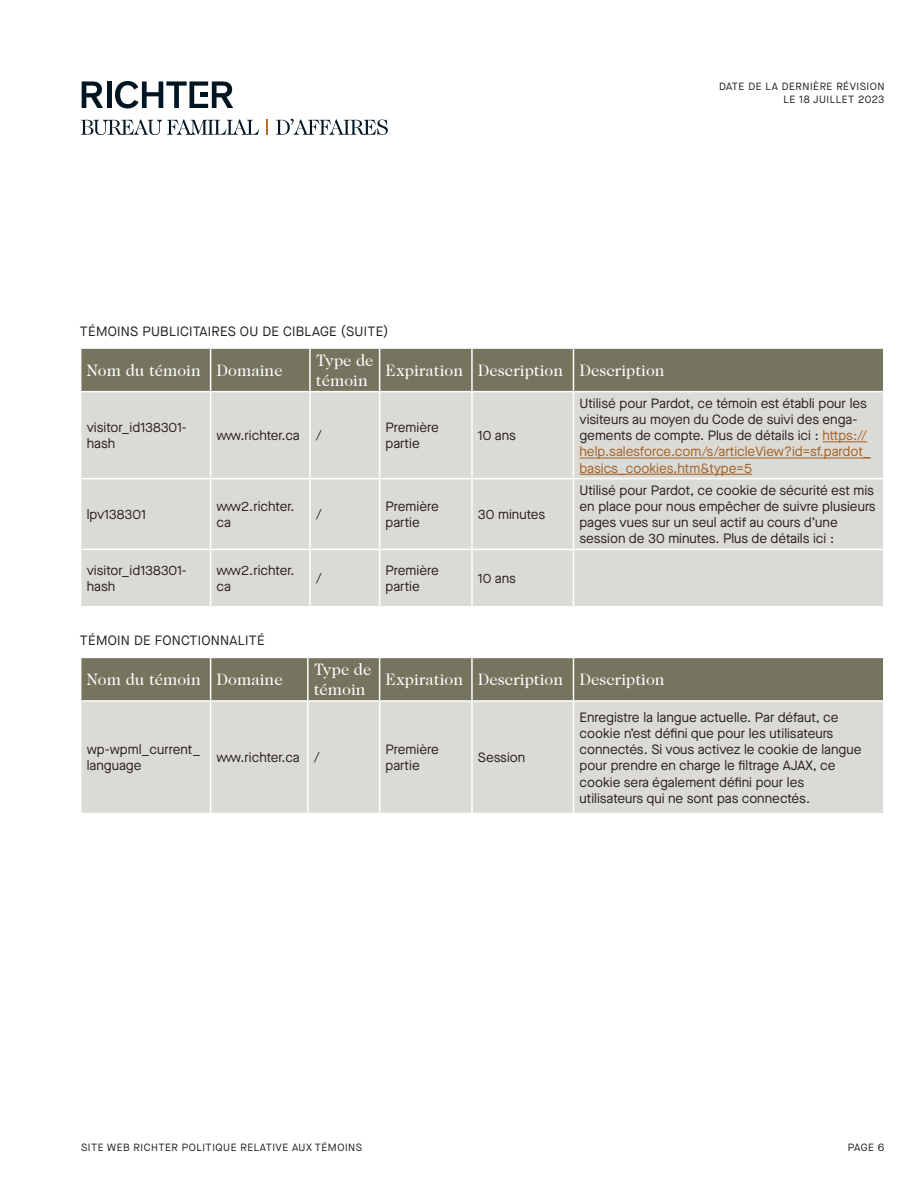
<style>
.page{position:relative;width:918px;height:1188px;background:#fff}
.page>*{position:absolute;margin:0;border:0;box-sizing:border-box;transform-origin:0 0}
.t1{font:16.5px/19.5px "Caslon 224 Std";color:#fff}
.t2{font:13.5px/16.2px "Maison Neue";color:#231f20}
.t3{font:13.5px "Maison Neue";letter-spacing:.02em;color:#231f20}
.t4{font:10.5px/13.5px "Maison Neue";letter-spacing:.05em;color:#231f20;text-align:right}
.s1{color:#a05f23}
</style>
<div class="page">
<svg style="left:82px;top:81px;width:21px;height:27px"></svg>
<hr style="left:107px;top:81px;width:4px;height:27px;background:#011622">
<svg style="left:115px;top:81px;width:118px;height:27px"></svg>
<div style="left:200px;top:92px;width:8px;height:5px;background:#011622"></div>
<svg style="left:276px;top:119px;width:112px;height:16px"></svg>
<svg style="left:266px;top:119px;width:2px;height:16px"></svg>
<svg style="left:81px;top:119px;width:178px;height:16px"></svg>
<div style="left:81px;top:349px;width:802px;height:42px;background:#75745e"></div>
<div style="left:81px;top:392px;width:802px;height:214px;background:#dcdad5"></div>
<hr style="left:210px;top:349px;width:1px;height:42px;background:#fff">
<hr style="left:309px;top:349px;width:2px;height:42px;background:#fff">
<hr style="left:379px;top:349px;width:1px;height:42px;background:#fff">
<hr style="left:471px;top:349px;width:2px;height:42px;background:#fff">
<hr style="left:573px;top:349px;width:1px;height:42px;background:#fff">
<hr style="left:210px;top:392px;width:1px;height:86px;background:#fff">
<hr style="left:309px;top:392px;width:2px;height:86px;background:#fff">
<hr style="left:379px;top:392px;width:1px;height:86px;background:#fff">
<hr style="left:471px;top:392px;width:2px;height:86px;background:#fff">
<hr style="left:573px;top:392px;width:1px;height:86px;background:#fff">
<hr style="left:80px;top:478px;width:131px;height:1px;background:#fff">
<hr style="left:211px;top:478px;width:99px;height:1px;background:#fff">
<hr style="left:210px;top:479px;width:1px;height:70px;background:#fff">
<hr style="left:310px;top:478px;width:70px;height:1px;background:#fff">
<hr style="left:309px;top:479px;width:2px;height:70px;background:#fff">
<hr style="left:380px;top:478px;width:92px;height:1px;background:#fff">
<hr style="left:379px;top:479px;width:1px;height:70px;background:#fff">
<hr style="left:472px;top:478px;width:101px;height:1px;background:#fff">
<hr style="left:471px;top:479px;width:2px;height:70px;background:#fff">
<hr style="left:573px;top:478px;width:312px;height:1px;background:#fff">
<hr style="left:573px;top:479px;width:1px;height:70px;background:#fff">
<hr style="left:80px;top:549px;width:131px;height:1px;background:#fff">
<hr style="left:211px;top:549px;width:99px;height:1px;background:#fff">
<hr style="left:210px;top:550px;width:1px;height:56px;background:#fff">
<hr style="left:310px;top:549px;width:70px;height:1px;background:#fff">
<hr style="left:309px;top:550px;width:2px;height:56px;background:#fff">
<hr style="left:380px;top:549px;width:92px;height:1px;background:#fff">
<hr style="left:379px;top:550px;width:1px;height:56px;background:#fff">
<hr style="left:472px;top:549px;width:101px;height:1px;background:#fff">
<hr style="left:471px;top:550px;width:2px;height:56px;background:#fff">
<hr style="left:573px;top:549px;width:312px;height:1px;background:#fff">
<hr style="left:573px;top:550px;width:1px;height:56px;background:#fff">
<hr style="left:822px;top:441px;width:45px;height:1px;background:#a05f23">
<hr style="left:579px;top:458px;width:292px;height:1px;background:#a05f23">
<hr style="left:579px;top:474px;width:173px;height:1px;background:#a05f23">
<div style="left:81px;top:658px;width:802px;height:42px;background:#75745e"></div>
<div style="left:81px;top:702px;width:802px;height:111px;background:#dcdad5"></div>
<hr style="left:210px;top:658px;width:1px;height:42px;background:#fff">
<hr style="left:307px;top:658px;width:2px;height:42px;background:#fff">
<hr style="left:379px;top:658px;width:1px;height:42px;background:#fff">
<hr style="left:471px;top:658px;width:2px;height:42px;background:#fff">
<hr style="left:573px;top:658px;width:1px;height:42px;background:#fff">
<hr style="left:210px;top:702px;width:1px;height:111px;background:#fff">
<hr style="left:307px;top:702px;width:2px;height:111px;background:#fff">
<hr style="left:379px;top:702px;width:1px;height:111px;background:#fff">
<hr style="left:471px;top:702px;width:2px;height:111px;background:#fff">
<hr style="left:573px;top:702px;width:1px;height:111px;background:#fff">
<p class="t3" style="left:80px;top:322px;width:310px">TÉMOINS PUBLICITAIRES OU DE CIBLAGE (SUITE)</p>
<p class="t4" style="left:719px;top:79px;width:167px">DATE DE LA DERNIÈRE RÉVISION<br>LE 18 JUILLET 2023</p>
<p class="t1" style="left:87px;top:360px;width:197px">Nom du témoin Domaine</p>
<p class="t1" style="left:316px;top:351px;width:59px">Type de témoin</p>
<p class="t1" style="left:386px;top:360px;width:281px">Expiration Description Description</p>
<p class="t2" style="left:87px;top:419px;width:102px">visitor_id138301- hash</p>
<p class="t2" style="left:217px;top:427px;width:107px">www.richter.ca /</p>
<p class="t2" style="left:386px;top:419px;width:55px">Première partie</p>
<p class="t2" style="left:478px;top:427px;width:40px">10 ans</p>
<p class="t2" style="left:579px;top:395px;width:293px">Utilisé pour Pardot, ce témoin est établi pour les visiteurs au moyen du Code de suivi des enga&shy;gements de compte. Plus de détails ici : <span class="s1">https:// help.salesforce.com/s/articleView?id=sf.pardot_ basics_cookies.htm&amp;type=5</span></p>
<p class="t2" style="left:87px;top:506px;width:61px">lpv138301</p>
<p class="t2" style="left:217px;top:498px;width:79px">www2.richter. ca</p>
<p class="t2" style="left:316px;top:506px;width:8px">/</p>
<p class="t2" style="left:386px;top:498px;width:55px">Première partie</p>
<p class="t2" style="left:478px;top:506px;width:69px">30 minutes</p>
<p class="t2" style="left:87px;top:562px;width:102px">visitor_id138301- hash</p>
<p class="t2" style="left:217px;top:562px;width:79px">www2.richter. ca</p>
<p class="t2" style="left:316px;top:570px;width:8px">/</p>
<p class="t2" style="left:386px;top:562px;width:55px">Première partie</p>
<p class="t2" style="left:478px;top:570px;width:40px">10 ans</p>
<p class="t3" style="left:80px;top:631px;width:186px">TÉMOIN DE FONCTIONNALITÉ</p>
<p class="t2" style="left:579px;top:482px;width:298px">Utilisé pour Pardot, ce cookie de sécurité est mis en place pour nous empêcher de suivre plusieurs pages vues sur un seul actif au cours d’une session de 30 minutes. Plus de détails ici :</p>
<p class="t1" style="left:87px;top:670px;width:197px">Nom du témoin Domaine</p>
<p class="t1" style="left:314px;top:660px;width:59px">Type de témoin</p>
<p class="t1" style="left:386px;top:670px;width:281px">Expiration Description Description</p>
<p class="t2" style="left:87px;top:741px;width:115px">wp-wpml_current_ language</p>
<p class="t2" style="left:217px;top:749px;width:105px">www.richter.ca /</p>
<p class="t2" style="left:386px;top:741px;width:55px">Première partie</p>
<p class="t2" style="left:478px;top:749px;width:49px">Session</p>
<p class="t2" style="left:579px;top:709px;width:284px">Enregistre la langue actuelle. Par défaut, ce cookie n’est défini que pour les utilisateurs connectés. Si vous activez le cookie de langue pour prendre en charge le filtrage AJAX, ce cookie sera également défini pour les utilisateurs qui ne sont pas connectés.</p>
<p class="t4" style="left:81px;top:1140px;width:283px">SITE WEB RICHTER POLITIQUE RELATIVE AUX TÉMOINS</p>
<p class="t4" style="left:848px;top:1140px;width:38px">PAGE 6</p>
</div>
